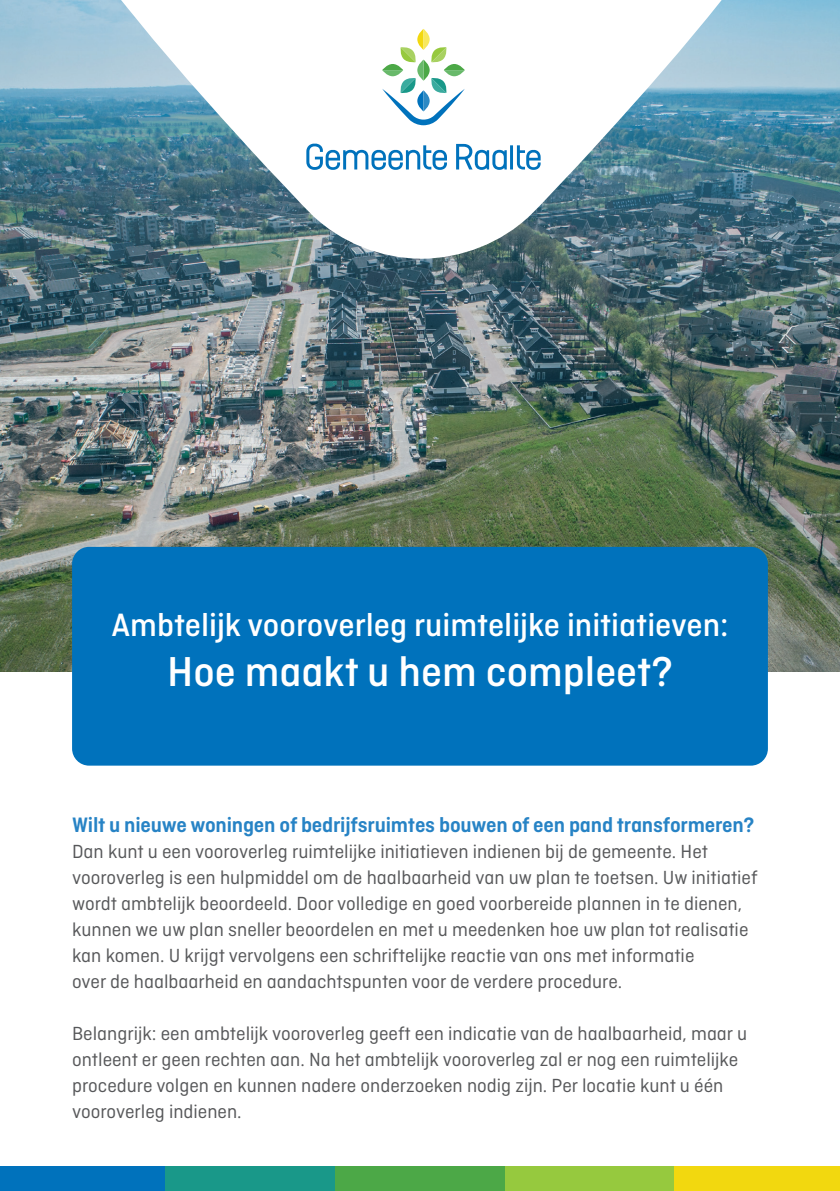
<style>
.page{position:relative;width:840px;height:1191px;background:#fff}
.page>*{position:absolute;margin:0;border:0;box-sizing:border-box;transform-origin:0 0}
.t1{font:500 44px "Ciutadella";color:#fff}
.t2{font:500 34px "Ciutadella";color:#fff}
.t3{font:600 22px "Ciutadella";letter-spacing:-.01em;color:#2783c5}
.t4{font:20px/26px "Ciutadella";color:#57585a}
</style>
<div class="page">
<img style="left:0;top:0;width:839px;height:671px">
<svg style="left:104px;top:0;width:638px;height:259px"></svg>
<svg style="left:306px;top:143px;width:234px;height:27px"></svg>
<svg style="left:382px;top:29px;width:82px;height:96px"></svg>
<div style="left:72px;top:547px;width:695px;height:218px;background:#0072bc;border-radius:17px"></div>
<div style="left:0;top:1166px;width:165px;height:25px;background:#0072bc"></div>
<div style="left:165px;top:1166px;width:170px;height:25px;background:#199889"></div>
<div style="left:335px;top:1166px;width:169px;height:25px;background:#4ca847"></div>
<div style="left:504px;top:1166px;width:170px;height:25px;background:#96c93e"></div>
<div style="left:674px;top:1166px;width:165px;height:25px;background:#f2d80f"></div>
<h2 class="t2" style="left:111px;top:605px;width:618px">Ambtelijk vooroverleg ruimtelijke initiatieven:</h2>
<h1 class="t1" style="left:167px;top:647px;width:507px">Hoe maakt u hem compleet?</h1>
<p class="t3" style="left:72px;top:812px;width:683px">Wilt u nieuwe woningen of bedrijfsruimtes bouwen of een pand transformeren?</p>
<p class="t4" style="left:72px;top:838px;width:686px">Dan kunt u een vooroverleg ruimtelijke initiatieven indienen bij de gemeente. Het vooroverleg is een hulpmiddel om de haalbaarheid van uw plan te toetsen. Uw initiatief wordt ambtelijk beoordeeld. Door volledige en goed voorbereide plannen in te dienen, kunnen we uw plan sneller beoordelen en met u meedenken hoe uw plan tot realisatie kan komen U. krijgt vervolgens een schriftelijke reactie van ons met informatie<br>over de haalbaarheid en aandachtspunten voor de verdere procedure.</p>
<p class="t4" style="left:72px;top:1020px;width:676px">Belangrijk: een ambtelijk vooroverleg geeft een indicatie van de haalbaarheid, maar u ontleent er geen rechten aan. Na het ambtelijk vooroverleg zal er nog een ruimtelijke procedure volgen en kunnen nadere onderzoeken nodig zijn. Per locatie kunt u één vooroverleg indienen.</p>
</div>
